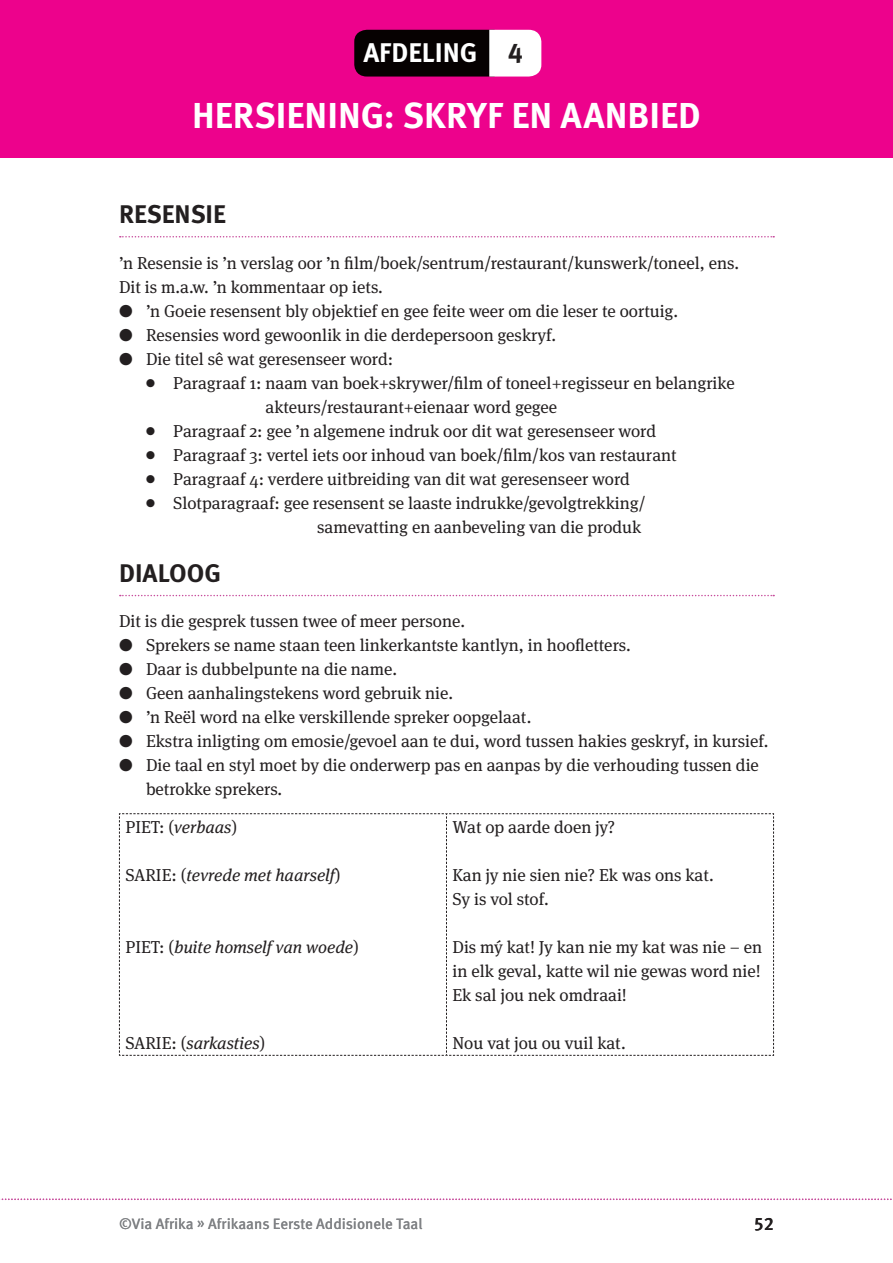
<style>
.page{position:relative;width:893px;height:1263px;background:#fff}
.page>*{position:absolute;margin:0;border:0;box-sizing:border-box;transform-origin:0 0}
.t1{font:700 36px "Meta OT";color:#fff}
.t2{font:700 27px "Meta OT";color:#fff}
.t3{font:700 25.5px "Meta OT";color:#231f20}
.t4{font:500 18px "Meta OT";color:#231f20}
.t5{font:17.25px/24px "Meta Serif OT";color:#231f20}
.t6{font:italic 17.25px "Meta Serif OT";color:#231f20}
.t7{font:15px "Meta OT";color:#808285}
.s1{color:#231f20}
.s2{font-style:italic}
.s3{font-style:normal}
</style>
<div class="page">
<svg style="left:0;top:1198px;width:892px;height:2px"></svg>
<svg style="left:120px;top:236px;width:654px;height:1px"></svg>
<svg style="left:120px;top:595px;width:654px;height:1px"></svg>
<svg style="left:119px;top:813px;width:655px;height:243px"></svg>
<div style="left:0;top:0;width:893px;height:157px;background:#ed028c"></div>
<svg style="left:354px;top:30px;width:187px;height:47px;background:#4e4548"></svg>
<h2 class="t2" style="left:363px;top:42px;width:161px">AFDELING <span class="s1">4</span></h2>
<h1 class="t1" style="left:192px;top:103px;width:510px">HERSIENING: SKRYF EN AANBIED</h1>
<h3 class="t3" style="left:119px;top:205px;width:108px">RESENSIE</h3>
<p class="t5" style="left:119px;top:252px;width:622px">’n Resensie is ’n verslag oor ’n film/boek/sentrum/restaurant/kunswerk/toneel, ens.<br>Dit is m.a.w. ’n kommentaar op iets.</p>
<p class="t5" style="left:119px;top:300px;width:561px">● ’n Goeie resensent bly objektief en gee feite weer om die leser te oortuig.</p>
<p class="t5" style="left:119px;top:324px;width:439px">● Resensies word gewoonlik in die derdepersoon geskryf.</p>
<p class="t5" style="left:119px;top:348px;width:276px">● Die titel sê wat geresenseer word:</p>
<p class="t5" style="left:266px;top:372px;width:471px;text-indent:-119px">● Paragraaf 1: naam van boek+skrywer/film of toneel+regisseur en belangrike akteurs/restaurant+eienaar word gegee</p>
<p class="t5" style="left:146px;top:420px;width:512px">● Paragraaf 2: gee ’n algemene indruk oor dit wat geresenseer word</p>
<p class="t5" style="left:146px;top:444px;width:532px">● Paragraaf 3: vertel iets oor inhoud van boek/film/kos van restaurant</p>
<p class="t5" style="left:146px;top:468px;width:485px">● Paragraaf 4: verdere uitbreiding van dit wat geresenseer word</p>
<p class="t5" style="left:146px;top:492px;width:501px;text-align:right">● Slotparagraaf: gee resensent se laaste indrukke/gevolgtrekking/ samevatting en aanbeveling van die produk</p>
<h3 class="t3" style="left:119px;top:564px;width:104px">DIALOOG</h3>
<p class="t5" style="left:119px;top:610px;width:348px">Dit is die gesprek tussen twee of meer persone.</p>
<p class="t5" style="left:119px;top:634px;width:513px">● Sprekers se name staan teen linkerkantste kantlyn, in hoofletters.</p>
<p class="t5" style="left:119px;top:658px;width:280px">● Daar is dubbelpunte na die name.</p>
<p class="t5" style="left:119px;top:682px;width:335px">● Geen aanhalingstekens word gebruik nie.</p>
<p class="t5" style="left:119px;top:706px;width:414px">● ’n Reël word na elke verskillende spreker oopgelaat.</p>
<p class="t5" style="left:119px;top:730px;width:651px">● Ekstra inligting om emosie/gevoel aan te dui, word tussen hakies geskryf, in kursief.</p>
<p class="t5" style="left:146px;top:754px;width:614px;text-indent:-27px">● Die taal en styl moet by die onderwerp pas en aanpas by die verhouding tussen die betrokke sprekers.</p>
<p class="t5" style="left:125px;top:816px;width:113px">PIET: (<span class="s2">verbaas</span>)</p>
<p class="t6" style="left:125px;top:868px;width:217px"><span class="s3">SARIE: (</span>tevrede met haarself<span class="s3">)</span></p>
<p class="t5" style="left:452px;top:816px;width:164px">Wat op aarde doen jy?</p>
<p class="t5" style="left:452px;top:864px;width:263px">Kan jy nie sien nie? Ek was ons kat.<br>Sy is vol stof.</p>
<p class="t5" style="left:452px;top:936px;width:311px;text-align:justify">Dis mý kat! Jy kan nie my kat was nie – en in elk geval, katte wil nie gewas word nie!<br>Ek sal jou nek omdraai!</p>
<p class="t5" style="left:452px;top:1032px;width:175px">Nou vat jou ou vuil kat.</p>
<p class="t6" style="left:125px;top:940px;width:235px"><span class="s3">PIET: (</span>buite homself van woede<span class="s3">)</span></p>
<p class="t6" style="left:125px;top:1036px;width:141px"><span class="s3">SARIE: (</span>sarkasties<span class="s3">)</span></p>
<p class="t7" style="left:119px;top:1218px;width:305px">©Via Afrika » Afrikaans Eerste Addisionele Taal</p>
<p class="t4" style="left:755px;top:1217px;width:21px">52</p>
</div>
